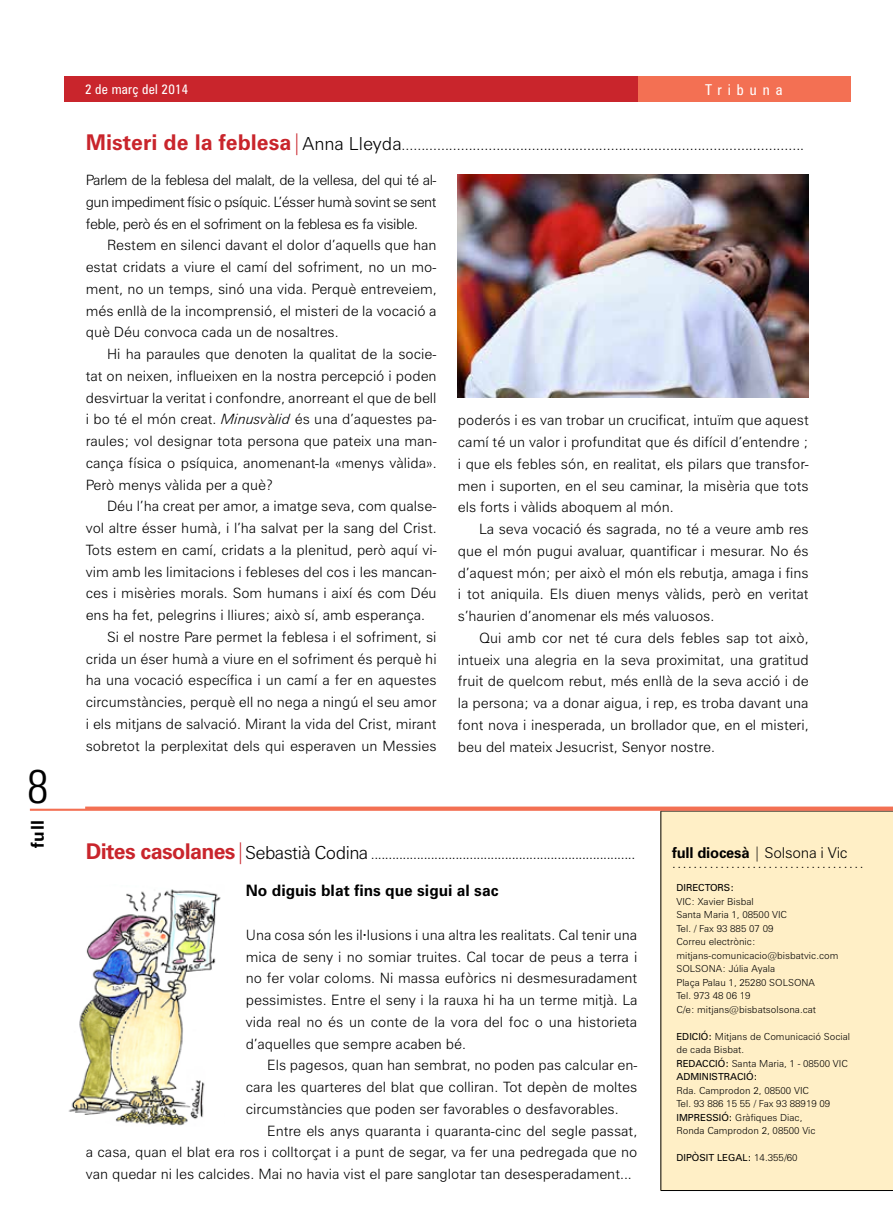
<style>
.page{position:relative;width:893px;height:1212px;background:#fff}
.page>*{position:absolute;margin:0;border:0;box-sizing:border-box;transform-origin:0 0}
.t1{font:300 condensed 48px "Zurich BT";color:#000}
.t2{font:700 17.7px "Zurich BT";color:#000}
.t3{font:700 15.75px "Zurich BT";color:#000}
.t4{font:300 15px "Zurich BT";letter-spacing:-.015em;color:#000}
.t5{font:condensed 15px "Zurich BT";letter-spacing:.4em;color:#fff}
.t6{font:300 14.25px/21.8px "Zurich BT";color:#000;text-align:justify}
.t7{font:300 13.5px "Zurich BT";color:#000}
.t8{font:condensed 13.5px "Zurich BT";letter-spacing:.02em;color:#fff}
.t9{font:300 9.75px/13.5px "Zurich BT";color:#000}
.t10{font:9.75px "Zurich BT";color:#000}
.s1{font-weight:700;font-size:21.75px;color:#c9252c}
.s2{font-size:21.75px;color:#c9252c}
.s3{font-size:18px}
.s4{font-style:italic}
.s5{font-weight:700}
.s6{font-weight:400}
.s7{font-weight:300}
</style>
<div class="page">
<div style="left:661px;top:811px;width:232px;height:379px;background:#ffefc6"></div>
<hr style="left:661px;top:811px;width:232px;height:1px;background:#000">
<hr style="left:661px;top:811px;width:1px;height:379px;background:#000">
<hr style="left:661px;top:1190px;width:232px;height:1px;background:#000">
<div style="left:64px;top:77px;width:786px;height:25px;background:#c9252c"></div>
<div style="left:638px;top:77px;width:212px;height:25px;background:#f37053"></div>
<img style="left:68px;top:889px;width:153px;height:237px">
<svg style="left:30px;top:806px;width:863px;height:5px;background:#f3876f"></svg>
<img style="left:457px;top:174px;width:352px;height:224px">
<h1 class="t1" style="left:27px;top:756px;width:24px">8</h1>
<p class="t2" style="left:27px;top:848px;width:30px;rotate:-90deg">full</p>
<p class="t8" style="left:85px;top:81px;width:105px">2 de març del 2014</p>
<p class="t5" style="left:705px;top:81px;width:79px">Tribuna</p>
<p class="t6" style="left:86px;top:134px;width:720px"><span class="s1">Misteri de la feblesa</span><span class="s2">|</span><span class="s3">Anna Lleyda</span>......................................................................................................</p>
<p class="t6" style="left:86px;top:169px;width:352px">Parlem de la feblesa del malalt, de la vellesa, del qui té al&shy;gun impediment físic o psíquic. L’ésser humà sovint se sent feble, però és en el sofriment on la feblesa es fa visible.</p>
<p class="t6" style="left:86px;top:234px;width:352px;text-indent:21px">Restem en silenci davant el dolor d’aquells que han estat cridats a viure el camí del sofriment, no un mo&shy;ment, no un temps, sinó una vida. Perquè entreveiem, més enllà de la incomprensió, el misteri de la vocació a què Déu convoca cada un de nosaltres.</p>
<p class="t6" style="left:86px;top:343px;width:352px;text-indent:21px">Hi ha paraules que denoten la qualitat de la socie&shy;tat on neixen, influeixen en la nostra percepció i poden desvirtuar la veritat i confondre, anorreant el que de bell i bo té el món creat. <span class="s4">Minusv</span>à<span class="s4">lid</span> és una d’aquestes pa&shy;raules; vol designar tota persona que pateix una man&shy;cança física o psíquica, anomenant-la «menys vàlida».<br>Però menys vàlida per a què?</p>
<p class="t6" style="left:107px;top:495px;width:331px">Déu l’ha creat per amor, a imatge seva, com qualse-</p>
<p class="t6" style="left:86px;top:517px;width:352px">vol altre ésser humà, i l’ha salvat per la sang del Crist.</p>
<p class="t6" style="left:86px;top:539px;width:352px">Tots estem en camí, cridats a la plenitud, però aquí vi-</p>
<p class="t6" style="left:86px;top:561px;width:352px">vim amb les limitacions i febleses del cos i les mancan-</p>
<p class="t6" style="left:86px;top:582px;width:352px">ces i misèries morals. Som humans i així és com Déu</p>
<p class="t6" style="left:86px;top:604px;width:341px">ens ha fet, pelegrins i lliures; això sí, amb esperança.</p>
<p class="t6" style="left:107px;top:626px;width:331px">Si el nostre Pare permet la feblesa i el sofriment, si</p>
<p class="t6" style="left:86px;top:648px;width:352px">crida un éser humà a viure en el sofriment és perquè hi</p>
<p class="t6" style="left:86px;top:669px;width:352px">ha una vocació específica i un camí a fer en aquestes</p>
<p class="t6" style="left:86px;top:691px;width:352px">circumstàncies, perquè ell no nega a ningú el seu amor</p>
<p class="t6" style="left:86px;top:713px;width:352px">i els mitjans de salvació. Mirant la vida del Crist, mirant</p>
<p class="t6" style="left:86px;top:735px;width:352px">sobretot la perplexitat dels qui esperaven un Messies</p>
<p class="t6" style="left:458px;top:409px;width:352px">poderós i es van trobar un crucificat, intuïm que aquest camí té un valor i profunditat que és difícil d’entendre ; i que els febles són, en realitat, els pilars que transfor&shy;men i suporten, en el seu caminar, la misèria que tots els forts i vàlids aboquem al món.</p>
<p class="t6" style="left:458px;top:518px;width:352px;text-indent:21px">La seva vocació és sagrada, no té a veure amb res que el món pugui avaluar, quantificar i mesurar. No és d’aquest món; per això el món els rebutja, amaga i fins i tot aniquila. Els diuen menys vàlids, però en veritat s’haurien d’anomenar els més valuosos.</p>
<p class="t6" style="left:458px;top:627px;width:352px;text-indent:21px">Qui amb cor net té cura dels febles sap tot això, intueix una alegria en la seva proximitat, una gratitud fruit de quelcom rebut, més enllà de la seva acció i de la persona; va a donar aigua, i rep, es troba davant una font nova i inesperada, un brollador que, en el misteri, beu del mateix Jesucrist, Senyor nostre.</p>
<p class="t6" style="left:86px;top:843px;width:551px"><span class="s1">Dites casolanes</span><span class="s2">|</span><span class="s3">Sebastià Codina</span> ...........................................................................</p>
<p class="t4" style="left:672px;top:843px;width:177px"><span class="s5">full diocesà</span> | Solsona i Vic</p>
<p class="t7" style="left:672px;top:855px;width:193px">....................................</p>
<p class="t3" style="left:246px;top:881px;width:254px">No diguis blat fins que sigui al sac</p>
<p class="t6" style="left:246px;top:924px;width:393px">Una cosa són les il<span class="s5">·</span>lusions i una altra les realitats. Cal tenir una mica de seny i no somiar truites. Cal tocar de peus a terra i no fer volar coloms. Ni massa eufòrics ni desmesuradament pessimistes. Entre el seny i la rauxa hi ha un terme mitjà. La vida real no és un conte de la vora del foc o una historieta d’aquelles que sempre acaben bé.</p>
<p class="t6" style="left:246px;top:1054px;width:393px;text-indent:21px">Els pagesos, quan han sembrat, no poden pas calcular en&shy;cara les quarteres del blat que colliran. Tot depèn de moltes circumstàncies que poden ser favorables o desfavorables.</p>
<p class="t6" style="left:86px;top:1119px;width:553px;text-indent:181px">Entre els anys quaranta i quaranta-cinc del segle passat, a casa, quan el blat era ros i colltorçat i a punt de segar, va fer una pedregada que no van quedar ni les calcides. Mai no havia vist el pare sanglotar tan desesperadament...</p>
<p class="t10" style="left:676px;top:882px;width:59px">DIRECTORS:</p>
<p class="t9" style="left:676px;top:894px;width:164px">VIC: Xavier Bisbal<br>Santa Maria 1, 08500 VIC<br>Tel. / Fax 93 885 07 09<br>Correu electrònic: mitjans-comunicacio@bisbatvic.com<br>SOLSONA: Júlia Ayala<br>Plaça Palau 1, 25280 SOLSONA<br>Tel. 973 48 06 19<br>C/e: mitjans@bisbatsolsona.cat</p>
<p class="t9" style="left:676px;top:1029px;width:175px"><span class="s6">EDICIÓ:</span> Mitjans de Comunicació Social de cada Bisbat.<br><span class="s6">REDACCIÓ:</span> Santa Maria, 1 - 08500 VIC<br><span class="s6">ADMINISTRACIÓ:</span></p>
<p class="t9" style="left:676px;top:1083px;width:155px">Rda. Camprodon 2, 08500 VIC<br>Tel. 93 886 15 55 / Fax 93 88919 09<br><span class="s6">IMPRESSIÓ:</span> Gràfiques Diac,<br>Ronda Camprodon 2, 08500 Vic</p>
<p class="t10" style="left:676px;top:1152px;width:123px">DIPÒSIT LEGAL: <span class="s7">14.355/60</span></p>
</div>
